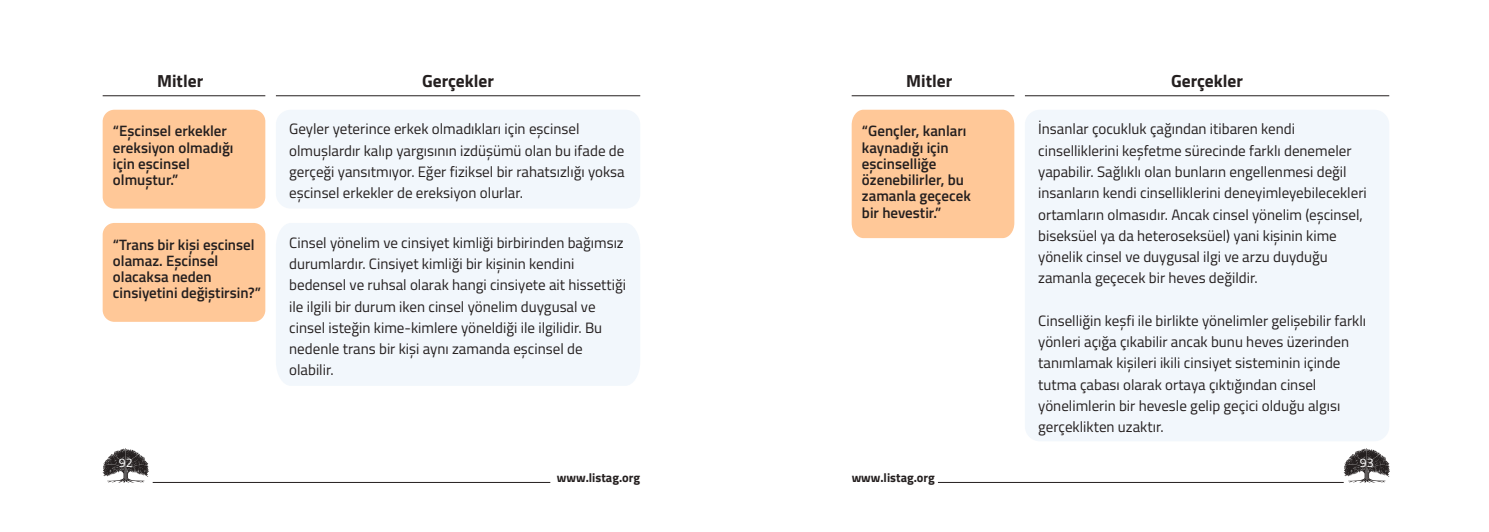
<style>
.page{position:relative;width:1489px;height:532px;background:#fff}
.page>*{position:absolute;margin:0;border:0;box-sizing:border-box;transform-origin:0 0}
.t1{font:700 17.5px "Titillium";color:#241f1f}
.t2{font:15px/21.2px "Titillium";color:#241f1f}
.t3{font:600 15px/16.2px "Titillium";color:#241f1f}
.t4{font:700 12.5px "Titillium";color:#241f1f}
.t5{font:12.5px "Titillium";color:#fff}
</style>
<div class="page">
<hr style="left:153px;top:482px;width:397px;height:1px;background:#241f1f">
<svg style="left:103px;top:448px;width:46px;height:34px"></svg>
<hr style="left:937px;top:482px;width:406px;height:1px;background:#241f1f">
<svg style="left:1343px;top:448px;width:46px;height:34px"></svg>
<div style="left:276px;top:110px;width:364px;height:98px;background:#f2f7fc;border-radius:15px"></div>
<div style="left:103px;top:110px;width:162px;height:98px;background:#ffc898;border-radius:12px"></div>
<div style="left:276px;top:223px;width:364px;height:163px;background:#f2f7fc"></div>
<div style="left:103px;top:223px;width:162px;height:99px;background:#ffc898;border-radius:12px"></div>
<hr style="left:103px;top:95px;width:162px;height:1px;background:#241f1f">
<hr style="left:276px;top:95px;width:364px;height:1px;background:#241f1f">
<div style="left:1024px;top:110px;width:365px;height:331px;background:#f2f7fc;border-radius:15px"></div>
<div style="left:851px;top:110px;width:163px;height:128px;background:#ffc898"></div>
<hr style="left:851px;top:95px;width:163px;height:1px;background:#241f1f">
<hr style="left:1024px;top:95px;width:365px;height:1px;background:#241f1f">
<p class="t1" style="left:157px;top:68px;width:48px">Mitler</p>
<p class="t1" style="left:422px;top:68px;width:73px">Gerçekler</p>
<p class="t3" style="left:113px;top:122px;width:122px">“Eșcinsel erkekler ereksiyon olmadığı için eșcinsel olmuștur.”</p>
<p class="t2" style="left:289px;top:118px;width:337px">Geyler yeterince erkek olmadıkları için eșcinsel olmușlardır kalıp yargısının izdüșümü olan bu ifade de gerçeği yansıtmıyor. Eğer fiziksel bir rahatsızlığı yoksa eșcinsel erkekler de ereksiyon olurlar.</p>
<p class="t3" style="left:113px;top:235px;width:150px">“Trans bir kiși eșcinsel olamaz. Eșcinsel olacaksa neden cinsiyetini değiștirsin?”</p>
<p class="t2" style="left:289px;top:231px;width:338px">Cinsel yönelim ve cinsiyet kimliği birbirinden bağımsız durumlardır. Cinsiyet kimliği bir kișinin kendini bedensel ve ruhsal olarak hangi cinsiyete ait hissettiği ile ilgili bir durum iken cinsel yönelim duygusal ve cinsel isteğin kime-kimlere yöneldiği ile ilgilidir. Bu nedenle trans bir kiși aynı zamanda eșcinsel de olabilir.</p>
<p class="t5" style="left:119px;top:453px;width:16px">92</p>
<p class="t1" style="left:906px;top:68px;width:48px">Mitler</p>
<p class="t1" style="left:1170px;top:68px;width:73px">Gerçekler</p>
<p class="t3" style="left:862px;top:122px;width:110px">“Gençler, kanları kaynadığı için eșcinselliğe özenebilirler, bu zamanla geçecek bir hevestir.”</p>
<p class="t2" style="left:1038px;top:118px;width:330px">İnsanlar çocukluk çağından itibaren kendi cinselliklerini keșfetme sürecinde farklı denemeler yapabilir. Sağlıklı olan bunların engellenmesi değil insanların kendi cinselliklerini deneyimleyebilecekleri ortamların olmasıdır. Ancak cinsel yönelim (eșcinsel, biseksüel ya da heteroseksüel) yani kișinin kime yönelik cinsel ve duygusal ilgi ve arzu duyduğu zamanla geçecek bir heves değildir.</p>
<p class="t2" style="left:1038px;top:309px;width:329px">Cinselliğin keșfi ile birlikte yönelimler gelișebilir farklı yönleri açığa çıkabilir ancak bunu heves üzerinden tanımlamak kișileri ikili cinsiyet sisteminin içinde tutma çabası olarak ortaya çıktığından cinsel yönelimlerin bir hevesle gelip geçici olduğu algısı gerçeklikten uzaktır.</p>
<p class="t5" style="left:1359px;top:453px;width:15px">93</p>
<p class="t4" style="left:557px;top:468px;width:85px">www.listag.org</p>
<p class="t4" style="left:851px;top:468px;width:85px">www.listag.org</p>
</div>
